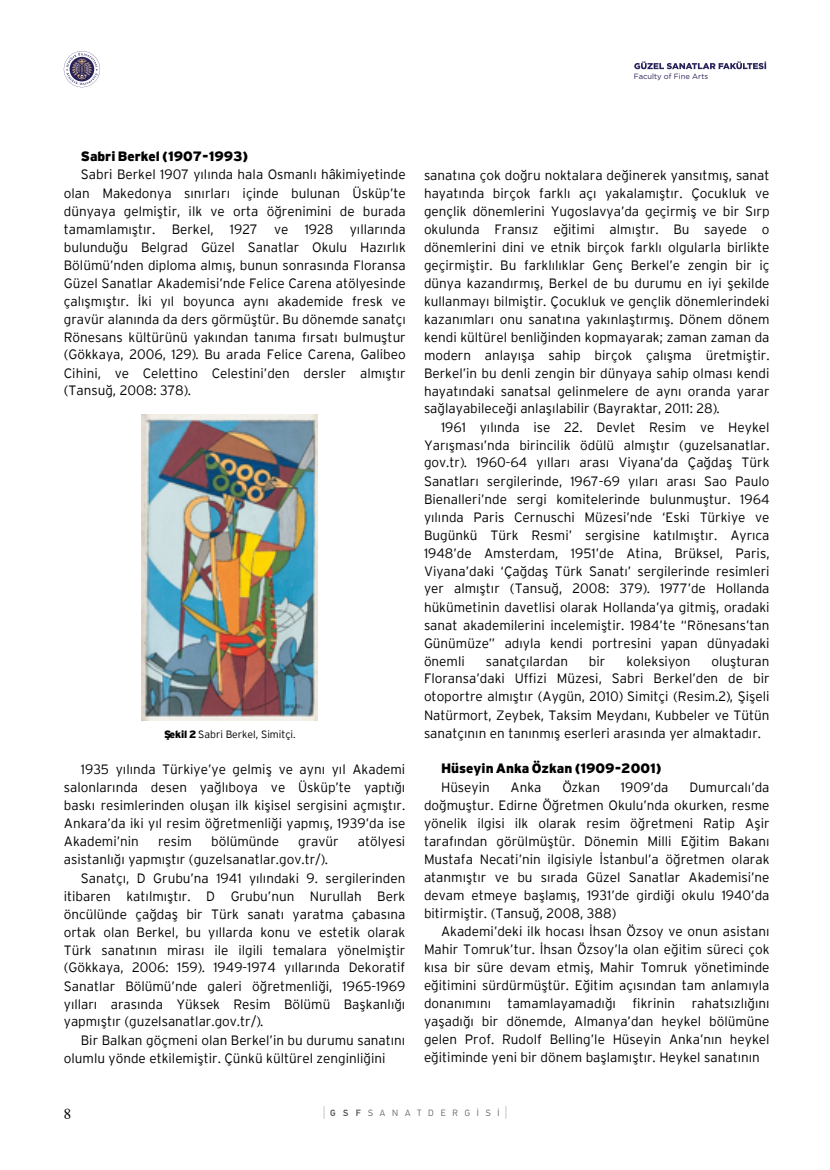
<style>
.page{position:relative;width:830px;height:1170px;background:#fff}
.page>*{position:absolute;margin:0;border:0;box-sizing:border-box;transform-origin:0 0}
.t1{font:15px "Times";color:#000}
.t2{font:300 13.5px/18px "Interstate Plain";color:#000;text-align:justify}
.t3{font:800 13.5px "Interstate Plain";color:#000}
.t4{font:300 10.5px "Interstate Plain";color:#000}
.t5{font:300 9.15px "PF Din Text Universal";letter-spacing:.755em;color:#575756}
.t6{font:7.65px "Gotham";color:#28225a}
.s1{font-weight:800}
.s2{font-weight:500}
</style>
<div class="page">
<svg style="left:323px;top:1106px;width:1px;height:12px"></svg>
<svg style="left:505px;top:1106px;width:1px;height:12px"></svg>
<svg style="left:63px;top:51px;width:37px;height:36px"></svg>
<svg style="left:634px;top:61px;width:131px;height:8px"></svg>
<img style="left:141px;top:414px;width:177px;height:306px">
<p class="t6" style="left:633px;top:71px;width:76px">Faculty of Fine Arts</p>
<p class="t3" style="left:81px;top:148px;width:169px">Sabri Berkel (1907-1993)</p>
<p class="t2" style="left:64px;top:165px;width:343px;text-indent:17px">Sabri Berkel 1907 yılında hala Osmanlı hâkimiyetinde olan Makedonya sınırları içinde bulunan Üsküp’te dünyaya gelmiştir, ilk ve orta öğrenimini de burada tamamlamıştır. Berkel, 1927 ve 1928 yıllarında bulunduğu Belgrad Güzel Sanatlar Okulu Hazırlık Bölümü’nden diploma almış, bunun sonrasında Floransa Güzel Sanatlar Akademisi’nde Felice Carena atölyesinde çalışmıştır. İki yıl boyunca aynı akademide fresk ve gravür alanında da ders görmüştür. Bu dönemde sanatçı Rönesans kültürünü yakından tanıma fırsatı bulmuştur (Gökkaya, 2006, 129). Bu arada Felice Carena, Galibeo</p>
<p class="t2" style="left:64px;top:364px;width:343px;line-height:17.2px">Cihini, ve Celettino Celestini’den dersler almıştır (Tansuğ, 2008: 378).</p>
<p class="t4" style="left:164px;top:728px;width:133px"><span class="s1">Şekil 2</span> Sabri Berkel, Simitçi.</p>
<p class="t2" style="left:64px;top:760px;width:343px;text-indent:17px">1935 yılında Türkiye’ye gelmiş ve aynı yıl Akademi salonlarında desen yağlıboya ve Üsküp’te yaptığı baskı resimlerinden oluşan ilk kişisel sergisini açmıştır.<br>Ankara’da iki yıl resim öğretmenliği yapmış, 1939’da ise Akademi’nin</p>
<p class="t2" style="left:158px;top:832px;width:35px">resim</p>
<p class="t2" style="left:211px;top:832px;width:69px">bölümünde</p>
<p class="t2" style="left:298px;top:832px;width:42px">gravür</p>
<p class="t2" style="left:357px;top:832px;width:49px">atölyesi</p>
<p class="t2" style="left:64px;top:849px;width:265px">asistanlığı yapmıştır (guzelsanatlar.gov.tr/).</p>
<p class="t2" style="left:81px;top:868px;width:326px">Sanatçı, D Grubu’na 1941 yılındaki 9. sergilerinden</p>
<p class="t2" style="left:64px;top:886px;width:343px">itibaren katılmıştır. D Grubu’nun Nurullah Berk</p>
<p class="t2" style="left:64px;top:904px;width:343px">öncülünde çağdaş bir Türk sanatı yaratma çabasına</p>
<p class="t2" style="left:64px;top:922px;width:343px">ortak olan Berkel, bu yıllarda konu ve estetik olarak</p>
<p class="t2" style="left:64px;top:940px;width:343px">Türk sanatının mirası ile ilgili temalara yönelmiştir</p>
<p class="t2" style="left:64px;top:957px;width:343px">(Gökkaya, 2006: 159). 1949-1974 yıllarında Dekoratif</p>
<p class="t2" style="left:64px;top:976px;width:343px;line-height:17.5px">Sanatlar Bölümü’nde galeri öğretmenliği, 1965-1969 yılları arasında Yüksek Resim Bölümü Başkanlığı yapmıştır (guzelsanatlar.gov.tr/).</p>
<p class="t2" style="left:64px;top:1030px;width:343px;text-indent:17px">Bir Balkan göçmeni olan Berkel’in bu durumu sanatını olumlu yönde etkilemiştir. Çünkü kültürel zenginliğini</p>
<p class="t2" style="left:424px;top:166px;width:347px">sanatına çok doğru noktalara değinerek yansıtmış, sanat hayatında birçok farklı açı yakalamıştır. Çocukluk ve gençlik dönemlerini Yugoslavya’da geçirmiş ve bir Sırp okulunda Fransız eğitimi almıştır. Bu sayede o dönemlerini dini ve etnik birçok farklı olgularla birlikte geçirmiştir. Bu farklılıklar Genç Berkel’e zengin bir iç dünya kazandırmış, Berkel de bu durumu en iyi şekilde kullanmayı bilmiştir. Çocukluk ve gençlik dönemlerindeki kazanımları onu sanatına yakınlaştırmış. Dönem dönem kendi kültürel benliğinden kopmayarak; zaman zaman da modern anlayışa sahip birçok çalışma üretmiştir.<br>Berkel’in bu denli zengin bir dünyaya sahip olması kendi hayatındaki sanatsal gelinmelere de aynı oranda yarar sağlayabileceği anlaşılabilir (Bayraktar, 2011: 28).</p>
<p class="t2" style="left:424px;top:418px;width:347px;line-height:17.5px;text-indent:17px">1961 yılında ise 22. Devlet Resim ve Heykel Yarışması’nda birincilik ödülü almıştır (guzelsanatlar. gov.tr). 1960-64 yılları arası Viyana’da Çağdaş Türk</p>
<p class="t2" style="left:424px;top:472px;width:347px">Sanatları sergilerinde, 1967-69 yıları arası Sao Paulo Bienalleri’nde sergi komitelerinde bulunmuştur. 1964 yılında Paris Cernuschi Müzesi’nde ‘Eski Türkiye ve Bugünkü Türk Resmi’ sergisine katılmıştır. Ayrıca 1948’de Amsterdam, 1951’de Atina, Brüksel, Paris, Viyana’daki ‘Çağdaş Türk Sanatı’ sergilerinde resimleri yer almıştır (Tansuğ, 2008: 379). 1977’de Hollanda</p>
<p class="t2" style="left:424px;top:598px;width:347px">hükümetinin davetlisi olarak Hollanda’ya gitmiş, oradaki sanat akademilerini incelemiştir. 1984’te “Rönesans’tan Günümüze” adıyla kendi portresini yapan dünyadaki önemli</p>
<p class="t2" style="left:424px;top:652px;width:347px;text-indent:287px">oluşturan Floransa’daki Uffizi Müzesi, Sabri Berkel’den de bir otoportre almıştır (Aygün, 2010) Simitçi (Resim.2), Şişeli Natürmort, Zeybek, Taksim Meydanı, Kubbeler ve Tütün sanatçının en tanınmış eserleri arasında yer almaktadır.</p>
<p class="t3" style="left:441px;top:760px;width:222px">Hüseyin Anka Özkan (1909-2001)</p>
<p class="t2" style="left:441px;top:777px;width:50px">Hüseyin</p>
<p class="t2" style="left:510px;top:777px;width:32px">Anka</p>
<p class="t2" style="left:562px;top:777px;width:39px">Özkan</p>
<p class="t2" style="left:620px;top:777px;width:49px">1909’da</p>
<p class="t2" style="left:485px;top:652px;width:84px">sanatçılardan</p>
<p class="t2" style="left:588px;top:652px;width:18px">bir</p>
<p class="t2" style="left:626px;top:652px;width:66px">koleksiyon</p>
<p class="t2" style="left:424px;top:777px;width:347px;text-indent:265px">Dumurcalı’da doğmuştur. Edirne Öğretmen Okulu’nda okurken, resme yönelik ilgisi ilk olarak resim öğretmeni Ratip Aşir tarafından görülmüştür. Dönemin Milli Eğitim Bakanı Mustafa Necati’nin ilgisiyle İstanbul’a öğretmen olarak atanmıştır ve bu sırada Güzel Sanatlar Akademisi’ne devam etmeye başlamış, 1931’de girdiği okulu 1940’da bitirmiştir. (Tansuğ, 2008, 388)</p>
<p class="t2" style="left:424px;top:921px;width:347px;text-indent:17px">Akademi’deki ilk hocası İhsan Özsoy ve onun asistanı Mahir Tomruk’tur. İhsan Özsoy’la olan eğitim süreci çok kısa bir süre devam etmiş, Mahir Tomruk yönetiminde eğitimini sürdürmüştür. Eğitim açısından tam anlamıyla donanımını tamamlayamadığı fikrinin rahatsızlığını yaşadığı bir dönemde, Almanya’dan heykel bölümüne gelen Prof. Rudolf Belling’le Hüseyin Anka’nın heykel eğitiminde yeni bir dönem başlamıştır. Heykel sanatının</p>
<p class="t1" style="left:64px;top:1099px;width:9px">8</p>
<p class="t5" style="left:330px;top:1107px;width:171px"><span class="s2">GSF</span>SANATDERGİSİ</p>
</div>
